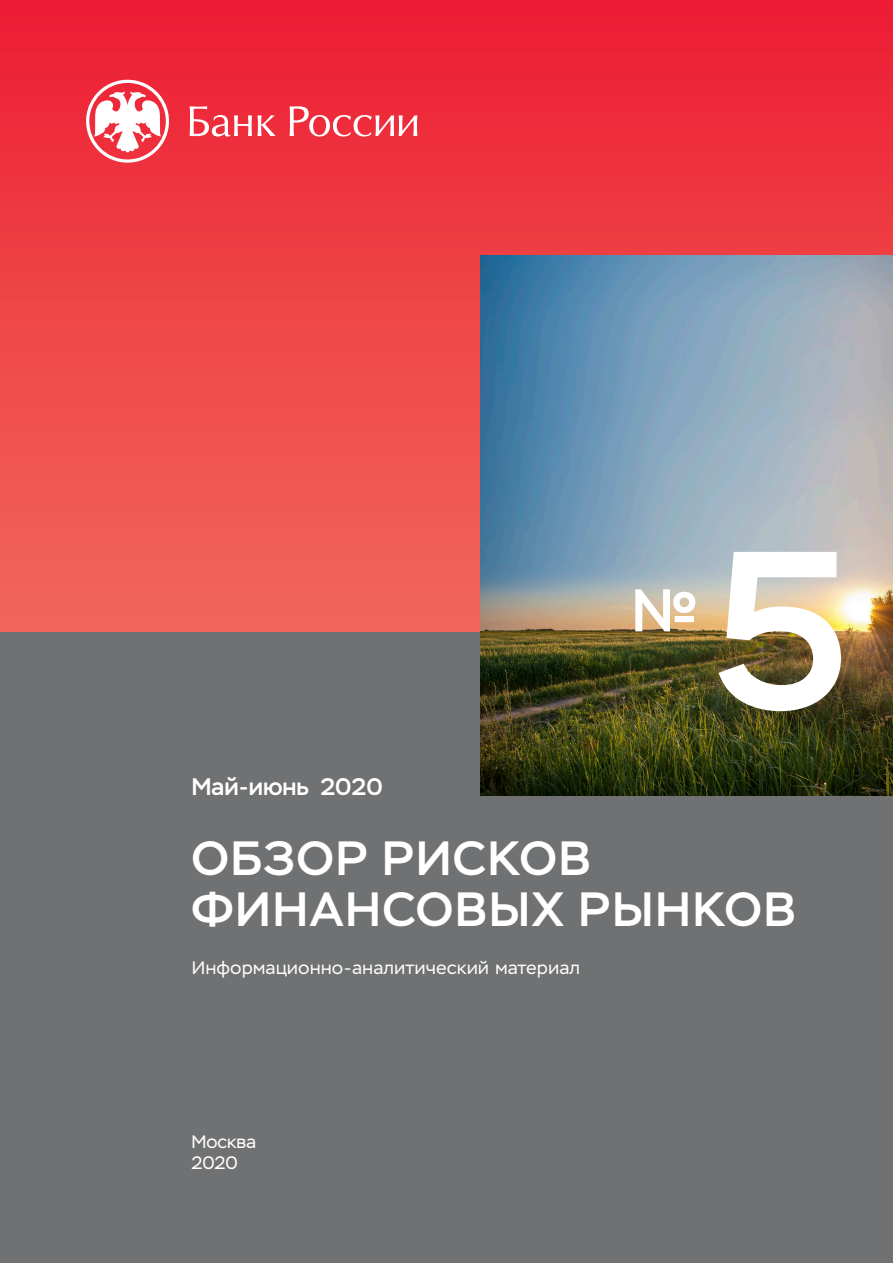
<style>
.page{position:relative;width:893px;height:1263px;background:#fff}
.page>*{position:absolute;margin:0;border:0;box-sizing:border-box;transform-origin:0 0}
.Текст{font:500 225px "Stem";color:#fff}
.Текст-2{font:500 60px "Stem";color:#fff}
.Текст-3{font:500 48px/51px "Stem";letter-spacing:.03em;color:#fff}
.Текст-4{font:500 24px "Stem";color:#fff}
.Текст-5{font:18px "Stem Text";color:#fff}
.Текст-6{font:18px "Stem";color:#fff}
</style>
<div class="page">
<div style="left:0;top:631px;width:893px;height:632px;background:#6f7172"></div>
<div style="left:0;top:0;width:893px;height:631px;background:linear-gradient(to bottom,#ed1e32,#f1695d)"></div>
<img style="left:480px;top:255px;width:413px;height:540px">
<svg style="left:86px;top:80px;width:83px;height:83px"></svg>
<svg style="left:190px;top:106px;width:62px;height:31px"></svg>
<svg style="left:258px;top:115px;width:18px;height:21px"></svg>
<svg style="left:290px;top:106px;width:127px;height:31px"></svg>
<p class="Текст-4" style="left:191px;top:772px;width:193px">Май-июнь 2020</p>
<p class="Текст-2" style="left:631px;top:574px;width:70px">№</p>
<p class="Текст" style="left:713px;top:493px;width:139px">5</p>
<p class="Текст-3" style="left:192px;top:833px;width:606px">ОБЗОР РИСКОВ<br>ФИНАНСОВЫХ РЫНКОВ</p>
<p class="Текст-5" style="left:191px;top:957px;width:390px">Информационно-аналитический материал</p>
<p class="Текст-6" style="left:191px;top:1132px;width:66px">Москва</p>
<p class="Текст-6" style="left:191px;top:1153px;width:48px">2020</p>
</div>
